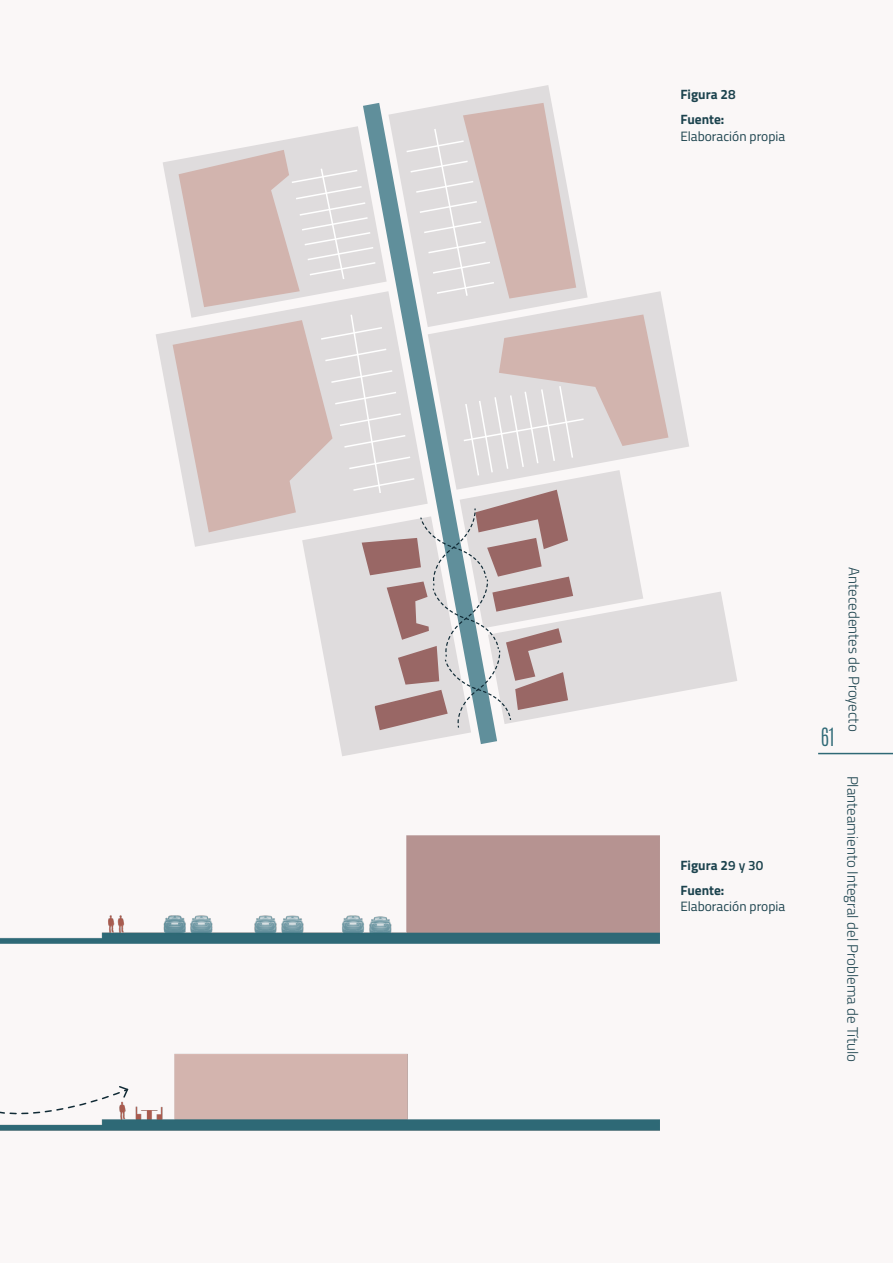
<style>
.page{position:relative;width:893px;height:1263px;background:#faf7f7}
.page>*{position:absolute;margin:0;border:0;box-sizing:border-box;transform-origin:0 0}
.t1{font:300 21px "Antonio";color:#2e6976}
.t2{font:300 15px "Titillium Web";color:#1c434e}
.t3{font:13.5px/16.5px "Titillium Web";color:#1c434e}
.t4{font:700 13.5px "Titillium Web";color:#1c434e}
.s1{font-weight:600}
.s2{font-weight:700}
</style>
<div class="page">
<hr style="left:818px;top:753px;width:75px;height:1px;background:#2e6976">
<img style="left:0;top:835px;width:659px;height:109px">
<img style="left:0;top:1053px;width:659px;height:78px">
<svg style="left:453px;top:85px;width:99px;height:18px"></svg>
<svg style="left:163px;top:103px;width:574px;height:653px"></svg>
<p class="t4" style="left:680px;top:84px;width:57px">Figura 2<span class="s1">8</span></p>
<p class="t3" style="left:680px;top:111px;width:106px"><span class="s2">Fuente:<br></span>Elaboración propia</p>
<p class="t4" style="left:680px;top:855px;width:85px">Figura 2<span class="s1">9 y 30</span></p>
<p class="t3" style="left:680px;top:881px;width:106px"><span class="s2">Fuente:<br></span>Elaboración propia</p>
<h1 class="t1" style="left:821px;top:722px;width:15px">61</h1>
<p class="t2" style="left:865px;top:567px;width:166px;rotate:90deg">Antecedentes de Proyecto</p>
<p class="t2" style="left:863px;top:775px;width:288px;rotate:90deg">Planteamiento Integral del Problema de Título</p>
</div>
